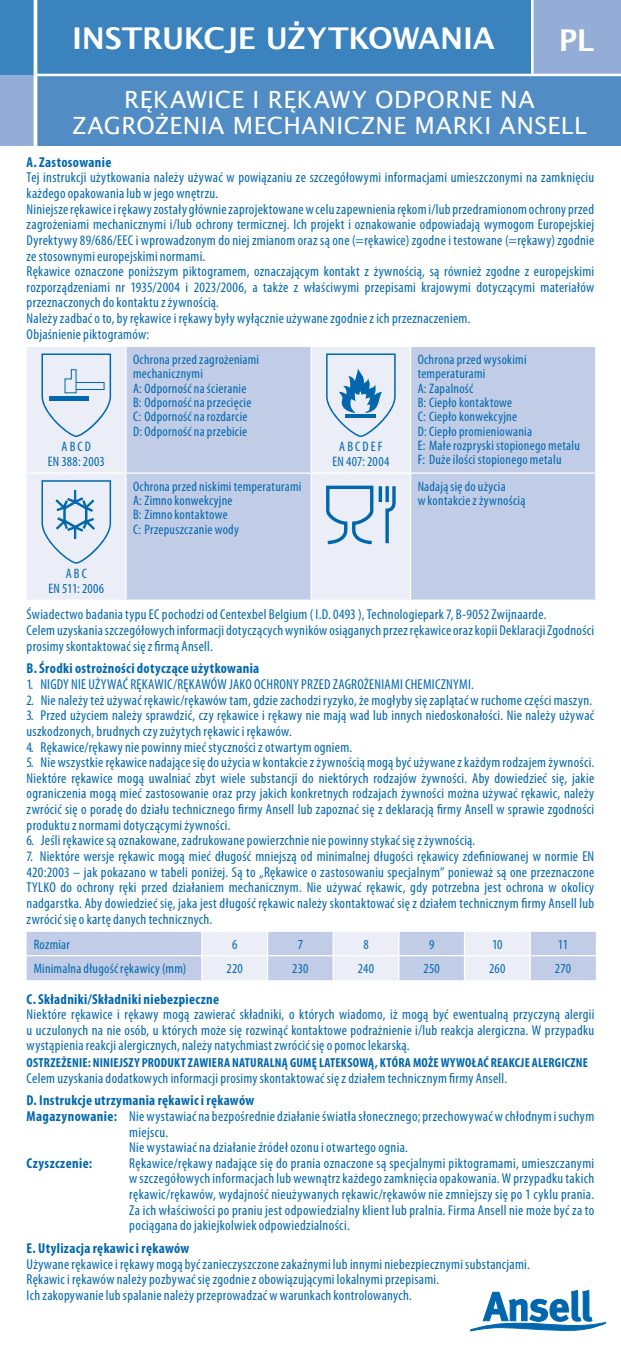
<style>
.page{position:relative;width:621px;height:1347px;background:#fff}
.page>*{position:absolute;margin:0;border:0;box-sizing:border-box;transform-origin:0 0}
.t1{font:700 30px "Lucida Grande";letter-spacing:-.01em;color:#fff}
.t2{font:23.75px/26.2px "Lucida Grande";letter-spacing:.025em;color:#fff;text-align:center}
.t3{font:condensed 14.5px/15.8px "Myriad Pro";letter-spacing:.02em;color:#0067ae}
.t4{font:700 condensed 14.5px "Myriad Pro";letter-spacing:.025em;color:#0067ae}
.t5{font:condensed 13.75px/14.2px "Myriad Pro";letter-spacing:.02em;color:#0067ae}
.t6{font:700 condensed 13px "Myriad Pro";letter-spacing:.015em;color:#0067ae}
.s1{font-weight:700}
</style>
<div class="page">
<div style="left:0;top:0;width:620px;height:146px;background:#94add6"></div>
<div style="left:0;top:0;width:35px;height:75px;background:#3b83be"></div>
<div style="left:35px;top:75px;width:585px;height:71px;background:#518dc4"></div>
<div style="left:35px;top:0;width:496px;height:75px;background:#3b83be"></div>
<hr style="left:34px;top:0;width:3px;height:146px;background:#fff">
<hr style="left:35px;top:74px;width:585px;height:2px;background:#fff">
<hr style="left:530px;top:0;width:3px;height:75px;background:#fff">
<hr style="left:620px;top:0;width:1px;height:146px;background:#94add6">
<div style="left:27px;top:347px;width:98px;height:252px;background:#eceef7"></div>
<svg style="left:126px;top:347px;width:468px;height:252px;background:#c7d1e9"></svg>
<hr style="left:27px;top:472px;width:99px;height:2px;background:#fff">
<hr style="left:126px;top:472px;width:185px;height:2px;background:#fff">
<hr style="left:310px;top:347px;width:1px;height:125px;background:#fff">
<hr style="left:409px;top:347px;width:2px;height:125px;background:#fff">
<hr style="left:311px;top:472px;width:99px;height:2px;background:#fff">
<hr style="left:310px;top:474px;width:1px;height:125px;background:#fff">
<hr style="left:410px;top:472px;width:186px;height:2px;background:#fff">
<hr style="left:409px;top:474px;width:2px;height:125px;background:#fff">
<svg style="left:41px;top:353px;width:70px;height:84px;background:#cedded"></svg>
<svg style="left:326px;top:353px;width:69px;height:84px;background:#b9d0e7"></svg>
<svg style="left:41px;top:480px;width:70px;height:84px;background:#c7d9eb"></svg>
<svg style="left:326px;top:485px;width:69px;height:59px;background:#b3cde5"></svg>
<svg style="left:27px;top:932px;width:568px;height:48px;background:#d0d9ec"></svg>
<hr style="left:27px;top:955px;width:175px;height:1px;background:#fff">
<hr style="left:202px;top:955px;width:65px;height:1px;background:#fff">
<hr style="left:267px;top:955px;width:66px;height:1px;background:#fff">
<hr style="left:333px;top:955px;width:65px;height:1px;background:#fff">
<hr style="left:398px;top:955px;width:66px;height:1px;background:#fff">
<hr style="left:464px;top:955px;width:65px;height:1px;background:#fff">
<hr style="left:529px;top:955px;width:66px;height:1px;background:#fff">
<svg style="left:470px;top:1290px;width:134px;height:40px"></svg>
<h1 class="t1" style="left:72px;top:21px;width:30px">INSTRU</h1>
<h1 class="t1" style="left:184px;top:21px;width:312px">KCJE UŻYTKOWAN IA</h1>
<h1 class="t1" style="left:558px;top:23px;width:37px">PL</h1>
<h2 class="t2" style="left:72px;top:87px;width:516px">RĘKAWICE I RĘKAWY ODPORNE NA<br>ZAGROŻENIA MECHANICZNE MARKI ANSELL</h2>
<p class="t4" style="left:27px;top:153px;width:86px">A. Zastosowanie</p>
<p class="t3" style="left:27px;top:169px;width:568px">Tej instrukcji użytkowania należy używać w powiązaniu ze szczegółowymi informacjami umieszczonymi na zamknięciu każdego opakowania lub w jego wnętrzu.<br>Niniejsze rękawice i rękawy zostały głównie zaprojektowane w celu zapewnienia rękom i/lub przedramionom ochrony przed zagrożeniami mechanicznymi i/lub ochrony termicznej. Ich projekt i oznakowanie odpowiadają wymogom Europejskiej Dyrektywy 89/686/EEC i wprowadzonym do niej zmianom oraz są one (=rękawice) zgodne i testowane (=rękawy) zgodnie ze stosownymi europejskimi normami.<br>Rękawice oznaczone poniższym piktogramem, oznaczającym kontakt z żywnością, są również zgodne z europejskimi rozporządzeniami nr 1935/2004 i 2023/2006, a także z właściwymi przepisami krajowymi dotyczącymi materiałów przeznaczonych do kontaktu z żywnością.<br>Należy zadbać o to, by rękawice i rękawy były wyłącznie używane zgodnie z ich przeznaczeniem.<br>Objaśnienie piktogramów:</p>
<p class="t5" style="left:48px;top:439px;width:58px;text-align:center">A B C D<br>EN 388: 2003</p>
<p class="t5" style="left:48px;top:566px;width:57px;text-align:center">A B C<br>EN 511: 2006</p>
<p class="t5" style="left:133px;top:352px;width:127px">Ochrona przed zagrożeniami mechanicznymi<br>A: Odporność na ścieranie<br>B: Odporność na przecięcie<br>C: Odporność na rozdarcie<br>D: Odporność na przebicie</p>
<p class="t5" style="left:332px;top:439px;width:58px;text-align:center">A B C D E F<br>EN 407: 2004</p>
<p class="t5" style="left:417px;top:352px;width:163px">Ochrona przed wysokimi temperaturami<br>A: Zapalność<br>B: Ciepło kontaktowe<br>C: Ciepło konwekcyjne<br>D:Ciepło promieniowania<br>E: Małe rozpryski stopionego metalu<br>F: Duże ilości stopionego metalu</p>
<p class="t5" style="left:133px;top:479px;width:170px">Ochrona przed niskimi temperaturami<br>A: Zimno konwekcyjne<br>B: Zimno kontaktowe<br>C: Przepuszczanie wody</p>
<p class="t5" style="left:417px;top:479px;width:109px">Nadają się do użycia<br>w kontakcie z żywnością</p>
<p class="t3" style="left:27px;top:606px;width:568px">Świadectwo badania typu EC pochodzi od Centexbel Belgium ( I.D. 0493 ), Technologiepark 7, B-9052 Zwijnaarde.<br>Celem uzyskania szczegółowych informacji dotyczących wyników osiąganych przez rękawice oraz kopii Deklaracji Zgodności prosimy skontaktować się z firmą Ansell.</p>
<p class="t4" style="left:27px;top:659px;width:234px">B. Środki ostrożności dotyczące użytkowania</p>
<p class="t3" style="left:27px;top:676px;width:448px">1. NIGDY NIE UŻYWAĆ RĘKAWIC/RĘKAWÓW JAKO OCHRONY PRZED ZAGROŻENIAMI CHEMICZNYMI.</p>
<p class="t3" style="left:27px;top:692px;width:566px">2. Nie należy też używać rękawic/rękawów tam, gdzie zachodzi ryzyko, że mogłyby się zaplątać w ruchome części maszyn.</p>
<p class="t3" style="left:27px;top:707px;width:568px">3. Przed użyciem należy sprawdzić, czy rękawice i rękawy nie mają wad lub innych niedoskonałości. Nie należy używać uszkodzonych, brudnych czy zużytych rękawic i rękawów.</p>
<p class="t3" style="left:27px;top:738px;width:327px">4. Rękawice/rękawy nie powinny mieć styczności z otwartym ogniem.</p>
<p class="t3" style="left:27px;top:754px;width:568px;text-align:justify">5. Nie wszystkie rękawice nadające się do użycia w kontakcie z żywnością mogą być używane z każdym rodzajem żywności.<br>Niektóre rękawice mogą uwalniać zbyt wiele substancji do niektórych rodzajów żywności. Aby dowiedzieć się, jakie ograniczenia mogą mieć zastosowanie oraz przy jakich konkretnych rodzajach żywności można używać rękawic, należy zwrócić się o poradę do działu technicznego firmy Ansell lub zapoznać się z deklaracją firmy Ansell w sprawie zgodności produktu z normami dotyczącymi żywności.</p>
<p class="t3" style="left:27px;top:832px;width:450px">6. Jeśli rękawice są oznakowane, zadrukowane powierzchnie nie powinny stykać się z żywnością.</p>
<p class="t3" style="left:27px;top:848px;width:568px;text-align:justify">7. Niektóre wersje rękawic mogą mieć długość mniejszą od minimalnej długości rękawicy zdefiniowanej w normie EN 420:2003 – jak pokazano w tabeli poniżej. Są to „Rękawice o zastosowaniu specjalnym” ponieważ są one przeznaczone TYLKO do ochrony ręki przed działaniem mechanicznym. Nie używać rękawic, gdy potrzebna jest ochrona w okolicy nadgarstka. Aby dowiedzieć się, jaka jest długość rękawic należy skontaktować się z działem technicznym firmy Ansell lub zwrócić się o kartę danych technicznych.</p>
<p class="t5" style="left:34px;top:936px;width:38px">Rozmiar</p>
<p class="t5" style="left:232px;top:936px;width:7px">6</p>
<p class="t5" style="left:297px;top:936px;width:7px">7</p>
<p class="t5" style="left:363px;top:936px;width:7px">8</p>
<p class="t5" style="left:428px;top:936px;width:7px">9</p>
<p class="t5" style="left:491px;top:936px;width:12px">10</p>
<p class="t5" style="left:557px;top:936px;width:12px">11</p>
<p class="t5" style="left:34px;top:961px;width:154px">Minimalna długość rękawicy (mm)</p>
<p class="t5" style="left:226px;top:961px;width:18px">220</p>
<p class="t5" style="left:292px;top:961px;width:18px">230</p>
<p class="t5" style="left:357px;top:961px;width:18px">240</p>
<p class="t5" style="left:423px;top:961px;width:18px">250</p>
<p class="t5" style="left:488px;top:961px;width:18px">260</p>
<p class="t5" style="left:554px;top:961px;width:18px">270</p>
<p class="t4" style="left:27px;top:989px;width:194px">C. Składniki/Składniki niebezpieczne</p>
<p class="t3" style="left:27px;top:1006px;width:568px;text-align:justify">Niektóre rękawice i rękawy mogą zawierać składniki, o których wiadomo, iż mogą być ewentualną przyczyną alergii u uczulonych na nie osób, u których może się rozwinąć kontaktowe podrażnienie i/lub reakcja alergiczna. W przypadku wystąpienia reakcji alergicznych, należy natychmiast zwrócić się o pomoc lekarską.</p>
<p class="t6" style="left:27px;top:1054px;width:562px">Ostrzeżenie: Ni niejszy produkt zawiera naturalną gumę lateksową, która może wywołać reakcje alergiczne</p>
<p class="t3" style="left:27px;top:1069px;width:481px">Celem uzyskania dodatkowych informacji prosimy skontaktować się z działem technicznym firmy Ansell.</p>
<p class="t4" style="left:27px;top:1091px;width:229px">D. Instrukcje utrzymania rękawic i rękawów</p>
<p class="t3" style="left:27px;top:1108px;width:568px"><span class="s1">Magazynowanie:</span> Nie wystawiać na bezpośrednie działanie światła słonecznego; przechowywać w chłodnym i suchym</p>
<p class="t3" style="left:129px;top:1123px;width:40px">miejscu.</p>
<p class="t3" style="left:129px;top:1139px;width:280px">Nie wystawiać na działanie źródeł ozonu i otwartego ognia.</p>
<p class="t4" style="left:27px;top:1153px;width:67px">Czyszczenie:</p>
<p class="t3" style="left:129px;top:1155px;width:466px;text-align:justify">Rękawice/rękawy nadające się do prania oznaczone są specjalnymi piktogramami, umieszczanymi w szczegółowych informacjach lub wewnątrz każdego zamknięcia opakowania. W przypadku takich rękawic/rękawów, wydajność nieużywanych rękawic/rękawów nie zmniejszy się po 1 cyklu prania.<br>Za ich właściwości po praniu jest odpowiedzialny klient lub pralnia. Firma Ansell nie może być za to pociągana do jakiejkolwiek odpowiedzialności.</p>
<p class="t4" style="left:27px;top:1239px;width:164px">E. Utylizacja rękawic i rękawów</p>
<p class="t3" style="left:27px;top:1255px;width:504px">Używane rękawice i rękawy mogą być zanieczyszczone zakaźnymi lub innymi niebezpiecznymi substancjami.<br>Rękawic i rękawów należy pozbywać się zgodnie z obowiązującymi lokalnymi przepisami.<br>Ich zakopywanie lub spalanie należy przeprowadzać w warunkach kontrolowanych.</p>
</div>
